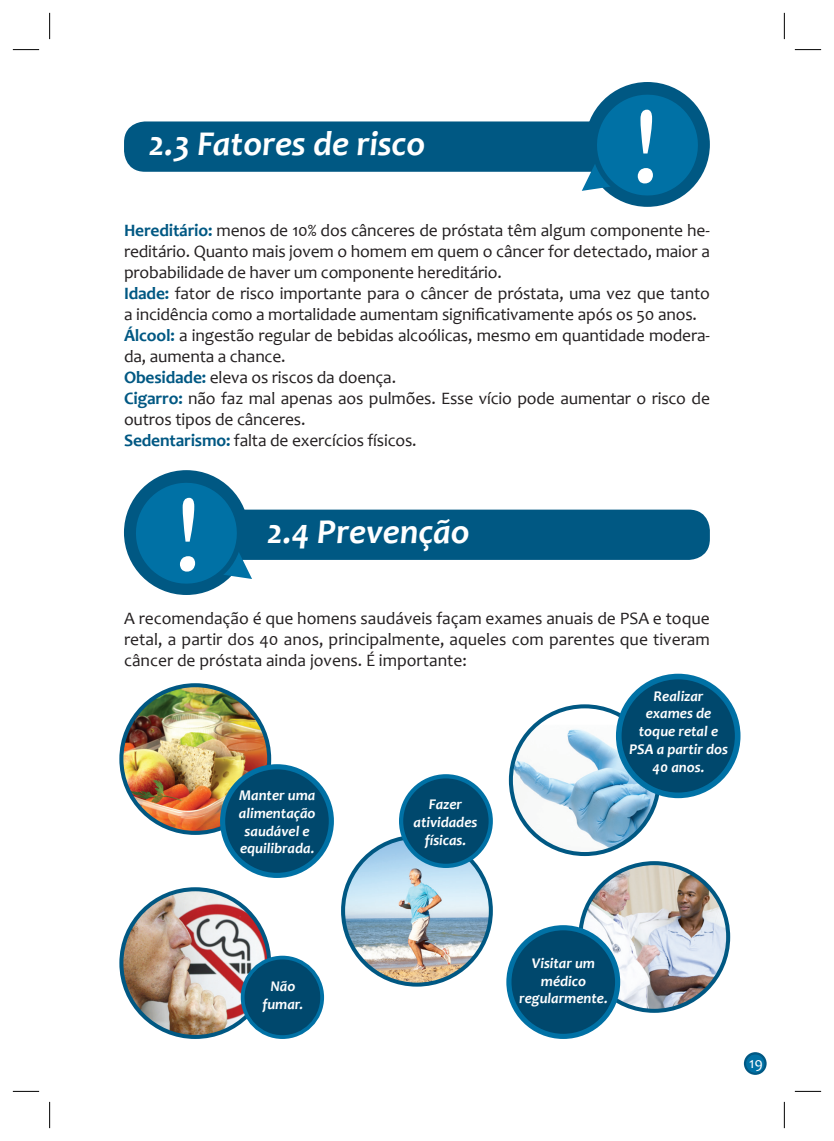
<style>
.page{position:relative;width:834px;height:1141px;background:#fff}
.page>*{position:absolute;margin:0;border:0;box-sizing:border-box;transform-origin:0 0}
.t1{font:113.75px "Candara";color:#fff}
.t2{font:italic 700 35px "Candara";color:#fff}
.t3{font:17.5px/21px "Candara";letter-spacing:-.01em;color:#231f20}
.t4{font:15.4px "Candara";color:#fff}
.t5{font:italic 700 14.88px/17.8px "Candara";color:#fff;text-align:center}
.s1{font-weight:700;color:#005883}
</style>
<div class="page">
<svg style="left:743px;top:1052px;width:23px;height:23px"></svg>
<svg style="left:744px;top:1053px;width:21px;height:21px"></svg>
<div style="left:124px;top:121px;width:489px;height:51px;background:#005883;border-radius:21px"></div>
<div style="left:585px;top:82px;width:124px;height:125px;background:#005883;border-radius:50%"></div>
<svg style="left:581px;top:88px;width:123px;height:115px"></svg>
<div style="left:220px;top:510px;width:489px;height:50px;background:#005883;border-radius:21px"></div>
<div style="left:124px;top:470px;width:125px;height:125px;background:#005883;border-radius:50%"></div>
<svg style="left:129px;top:476px;width:123px;height:116px"></svg>
<img style="left:121px;top:685px;width:148px;height:146px">
<div style="left:119px;top:683px;width:152px;height:152px;border:4px solid #005883;border-radius:50%"></div>
<img style="left:343px;top:837px;width:147px;height:148px;border-radius:74px">
<div style="left:341px;top:835px;width:152px;height:152px;border:4px solid #005883;border-radius:50%"></div>
<img style="left:511px;top:725px;width:147px;height:129px">
<div style="left:509px;top:704px;width:151px;height:152px;border:4px solid #005883;border-radius:50%"></div>
<img style="left:580px;top:863px;width:148px;height:148px;border-radius:74px">
<div style="left:578px;top:861px;width:152px;height:152px;border:4px solid #005883;border-radius:50%"></div>
<img style="left:121px;top:890px;width:148px;height:147px">
<div style="left:119px;top:887px;width:152px;height:152px;border:4px solid #005883;border-radius:50%"></div>
<div style="left:222px;top:767px;width:109px;height:108px;background:#00486d;border-radius:50%"></div>
<div style="left:220px;top:764px;width:114px;height:114px;border:5px solid #0071a5;border-radius:50%"></div>
<div style="left:401px;top:776px;width:89px;height:90px;background:#00486d;border-radius:50%"></div>
<div style="left:399px;top:774px;width:94px;height:94px;border:4px solid #0071a5;border-radius:50%"></div>
<div style="left:618px;top:676px;width:119px;height:119px;background:#00486d;border-radius:50%"></div>
<div style="left:616px;top:674px;width:124px;height:124px;border:6px solid #0071a5;border-radius:50%"></div>
<div style="left:509px;top:928px;width:108px;height:108px;background:#00486d;border-radius:50%"></div>
<div style="left:506px;top:925px;width:114px;height:114px;border:5px solid #0071a5;border-radius:50%"></div>
<div style="left:242px;top:958px;width:80px;height:79px;background:#00486d;border-radius:50%"></div>
<div style="left:241px;top:956px;width:83px;height:83px;border:4px solid #0071a5;border-radius:50%"></div>
<svg style="left:13px;top:49px;width:26px;height:1px"></svg>
<svg style="left:794px;top:49px;width:27px;height:1px"></svg>
<svg style="left:13px;top:1091px;width:26px;height:1px"></svg>
<svg style="left:794px;top:1091px;width:27px;height:1px"></svg>
<svg style="left:49px;top:13px;width:1px;height:26px"></svg>
<svg style="left:49px;top:1102px;width:1px;height:26px"></svg>
<svg style="left:783px;top:13px;width:1px;height:26px"></svg>
<svg style="left:783px;top:1102px;width:1px;height:26px"></svg>
<h2 class="t2" style="left:149px;top:122px;width:278px">2.3 Fatores de risco</h2>
<h1 class="t1" style="left:631px;top:75px;width:30px">!</h1>
<p class="t3" style="left:124px;top:220px;width:587px"><span class="s1">Hereditário:</span> menos de 10% dos cânceres de próstata têm algum componente he&shy;reditário. Quanto mais jovem o homem em quem o câncer for detectado, maior a probabilidade de haver um componente hereditário.<br><span class="s1">Idade:</span> fator de risco importante para o câncer de próstata, uma vez que tanto a incidência como a mortalidade aumentam significativamente após os 50 anos.<br><span class="s1">Álcool:</span> a ingestão regular de bebidas alcoólicas, mesmo em quantidade modera&shy;da, aumenta a chance.<br><span class="s1">Obesidade:</span> eleva os riscos da doença.<br><span class="s1">Cigarro:</span> não faz mal apenas aos pulmões. Esse vício pode aumentar o risco de outros tipos de cânceres.<br><span class="s1">Sedentarismo:</span> falta de exercícios físicos.</p>
<h1 class="t1" style="left:173px;top:463px;width:30px">!</h1>
<h2 class="t2" style="left:267px;top:510px;width:204px">2.4 Prevenção</h2>
<p class="t3" style="left:124px;top:608px;width:587px;text-align:justify">A recomendação é que homens saudáveis façam exames anuais de PSA e toque retal, a partir dos 40 anos, principalmente, aqueles com parentes que tiveram câncer de próstata ainda jovens. É importante:</p>
<p class="t5" style="left:239px;top:786px;width:78px">Manter uma alimentação saudável e equilibrada.</p>
<p class="t5" style="left:413px;top:795px;width:65px">Fazer atividades físicas.</p>
<p class="t5" style="left:629px;top:687px;width:100px">Realizar exames de toque retal e<br>PSA a partir dos<br>40 anos.</p>
<p class="t5" style="left:262px;top:977px;width:42px">Não fumar.</p>
<p class="t5" style="left:519px;top:954px;width:90px">Visitar um médico regularmente.</p>
<p class="t4" style="left:749px;top:1053px;width:15px">19</p>
</div>
